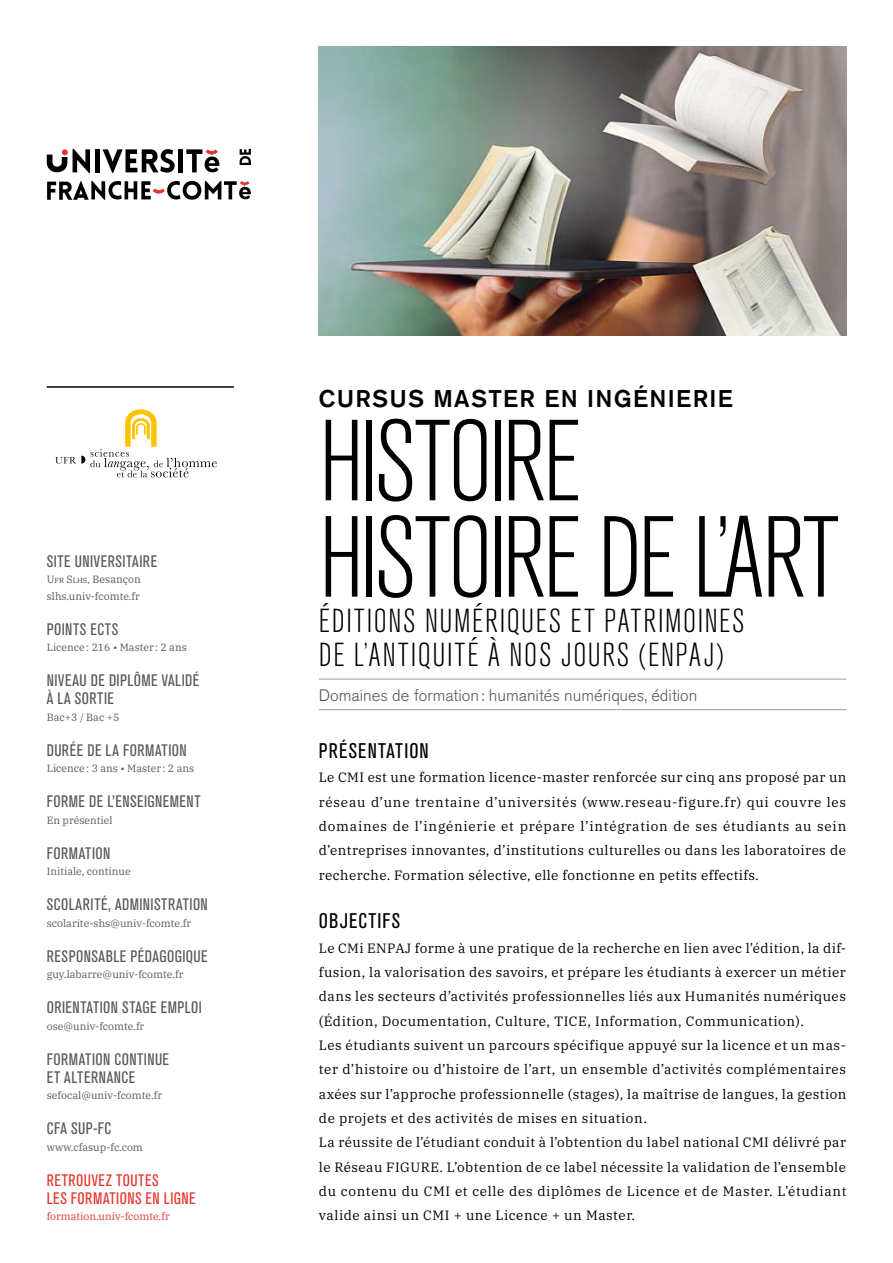
<style>
.page{position:relative;width:893px;height:1263px;background:#fff}
.page>*{position:absolute;margin:0;border:0;box-sizing:border-box;transform-origin:0 0}
.parcours{font:300 condensed 114px/96.3px "Akzidenz Grotesk BQ";letter-spacing:-.035em;color:#000}
.parcours-2{font:300 condensed 33px/34.8px "Akzidenz Grotesk BQ";letter-spacing:.045em;color:#000}
.type_licence{font:500 24px "Akzidenz Grotesk BQ";letter-spacing:.055em;color:#000}
.Rubriques{font:condensed 21px "Akzidenz Grotesk BQ";letter-spacing:.055em;color:#000}
.Colonne_titre{font:condensed 16.5px/18px "Akzidenz Grotesk BQ";letter-spacing:.03em;color:#58585a}
.Domaine_de_formation{font:300 16.5px "Akzidenz Grotesk BQ";color:#58585a}
.Colonne_titre-2{font:condensed 16.5px/18px "Akzidenz Grotesk BQ";letter-spacing:.035em;color:#e5352d}
.t1{font:13.5px/24.3px "IBM Plex Serif";letter-spacing:.04em;color:#000;text-align:justify}
.info_de_colonne{font:10.5px/16.5px "IBM Plex Serif";color:#58585a}
.info_de_colonne-2{font:10.5px "IBM Plex Serif";color:#e5352d}
.s1{font-style:inherit}
.s2{font-family:"IBM Plex Serif Text";font-size:7.35px}
</style>
<div class="page">
<hr style="left:319px;top:679px;width:527px;height:1px;background:#9c9e9f">
<hr style="left:319px;top:709px;width:527px;height:1px;background:#9c9e9f">
<img style="left:319px;top:47px;width:527px;height:289px">
<svg style="left:47px;top:149px;width:204px;height:51px"></svg>
<svg style="left:55px;top:409px;width:162px;height:68px"></svg>
<hr style="left:47px;top:386px;width:187px;height:2px;background:#000">
<p class="Colonne_titre" style="left:47px;top:552px;width:112px">SITE UNIVERSITAIRE</p>
<p class="info_de_colonne" style="left:47px;top:570px;width:95px"><span class="s1">U</span><span class="s2">fr</span> <span class="s1">S</span><span class="s2">lhs</span>, Besançon slhs.univ-fcomte.fr</p>
<p class="Colonne_titre" style="left:47px;top:620px;width:73px">POINTS ECTS</p>
<p class="info_de_colonne" style="left:47px;top:638px;width:142px">Licence: 216 • Master : 2 ans</p>
<p class="Colonne_titre" style="left:47px;top:672px;width:154px">NIVEAU DE DIPLÔME VALIDÉ<br>À LA SORTIE</p>
<p class="info_de_colonne" style="left:47px;top:708px;width:74px">Bac+3 / Bac +5</p>
<p class="Colonne_titre" style="left:47px;top:741px;width:141px">DURÉE DE LA FORMATION</p>
<p class="info_de_colonne" style="left:47px;top:759px;width:149px">Licence: 3 ans • Master : 2 ans</p>
<p class="Colonne_titre" style="left:47px;top:793px;width:155px">FORME DE L’ENSEIGNEMENT</p>
<p class="info_de_colonne" style="left:47px;top:811px;width:67px">En présentiel</p>
<p class="Colonne_titre" style="left:47px;top:844px;width:65px">FORMATION</p>
<p class="info_de_colonne" style="left:47px;top:862px;width:86px">Initiale, continue</p>
<p class="Colonne_titre" style="left:47px;top:896px;width:163px">SCOLARITÉ, ADMINISTRATION</p>
<p class="info_de_colonne" style="left:47px;top:914px;width:146px">scolarite-shs@univ-fcomte.fr</p>
<p class="Colonne_titre" style="left:47px;top:947px;width:162px">RESPONSABLE PÉDAGOGIQUE</p>
<p class="info_de_colonne" style="left:47px;top:965px;width:138px">guy.labarre@univ-fcomte.fr</p>
<p class="Colonne_titre" style="left:47px;top:999px;width:157px">ORIENTATION STAGE EMPLOI</p>
<p class="info_de_colonne" style="left:47px;top:1017px;width:99px">ose@univ-fcomte.fr</p>
<p class="Colonne_titre" style="left:47px;top:1050px;width:124px">FORMATION CONTINUE<br>ET ALTERNANCE</p>
<p class="info_de_colonne" style="left:47px;top:1086px;width:117px">sefocal@univ-fcomte.fr</p>
<p class="Colonne_titre" style="left:47px;top:1120px;width:66px">CFA SUP-FC</p>
<p class="info_de_colonne" style="left:47px;top:1138px;width:98px">www.cfasup-fc.com</p>
<p class="Colonne_titre-2" style="left:47px;top:1171px;width:150px">RETROUVEZ TOUTES<br>LES FORMATIONS EN LIGNE</p>
<p class="info_de_colonne-2" style="left:47px;top:1209px;width:124px">formation.univ-fcomte.fr</p>
<p class="type_licence" style="left:319px;top:384px;width:415px">CURSUS MASTER EN INGÉNIERIE</p>
<p class="parcours" style="left:319px;top:416px;width:521px">HISTOIRE<br>HISTOIRE DE L’ART</p>
<p class="parcours-2" style="left:319px;top:604px;width:427px">ÉDITIONS NUMÉRIQUES ET PATRIMOINES<br>DE L’ANTIQUITÉ À NOS JOURS (ENPAJ)</p>
<p class="Domaine_de_formation" style="left:319px;top:686px;width:380px">Domaines de formation: humanités numériques, édition</p>
<p class="Rubriques" style="left:319px;top:739px;width:111px">PRÉSENTATION</p>
<p class="t1" style="left:319px;top:764px;width:529px">Le CMI est une formation licence-master renforcée sur cinq ans proposé par un réseau d’une trentaine d’universités (www.reseau-figure.fr) qui couvre les domaines de l’ingénierie et prépare l’intégration de ses étudiants au sein d’entreprises innovantes, d’institutions culturelles ou dans les laboratoires de recherche. Formation sélective, elle fonctionne en petits effectifs.</p>
<p class="Rubriques" style="left:319px;top:909px;width:83px">OBJECTIFS</p>
<p class="t1" style="left:319px;top:934px;width:529px">Le CMi ENPAJ forme à une pratique de la recherche en lien avec l’édition, la dif&shy;fusion, la valorisation des savoirs, et prépare les étudiants à exercer un métier dans les secteurs d’activités professionnelles liés aux Humanités numériques (Édition, Documentation, Culture, TICE, Information, Communication).</p>
<p class="t1" style="left:319px;top:1032px;width:529px">Les étudiants suivent un parcours spécifique appuyé sur la licence et un mas&shy;ter d’histoire ou d’histoire de l’art, un ensemble d’activités complémentaires axées sur l’approche professionnelle (stages), la maîtrise de langues, la gestion de projets et des activités de mises en situation.</p>
<p class="t1" style="left:319px;top:1129px;width:529px">La réussite de l’étudiant conduit à l’obtention du label national CMI délivré par le Réseau FIGURE. L’obtention de ce label nécessite la validation de l’ensemble du contenu du CMI et celle des diplômes de Licence et de Master. L’étudiant valide ainsi un CMI + une Licence + un Master.</p>
</div>
